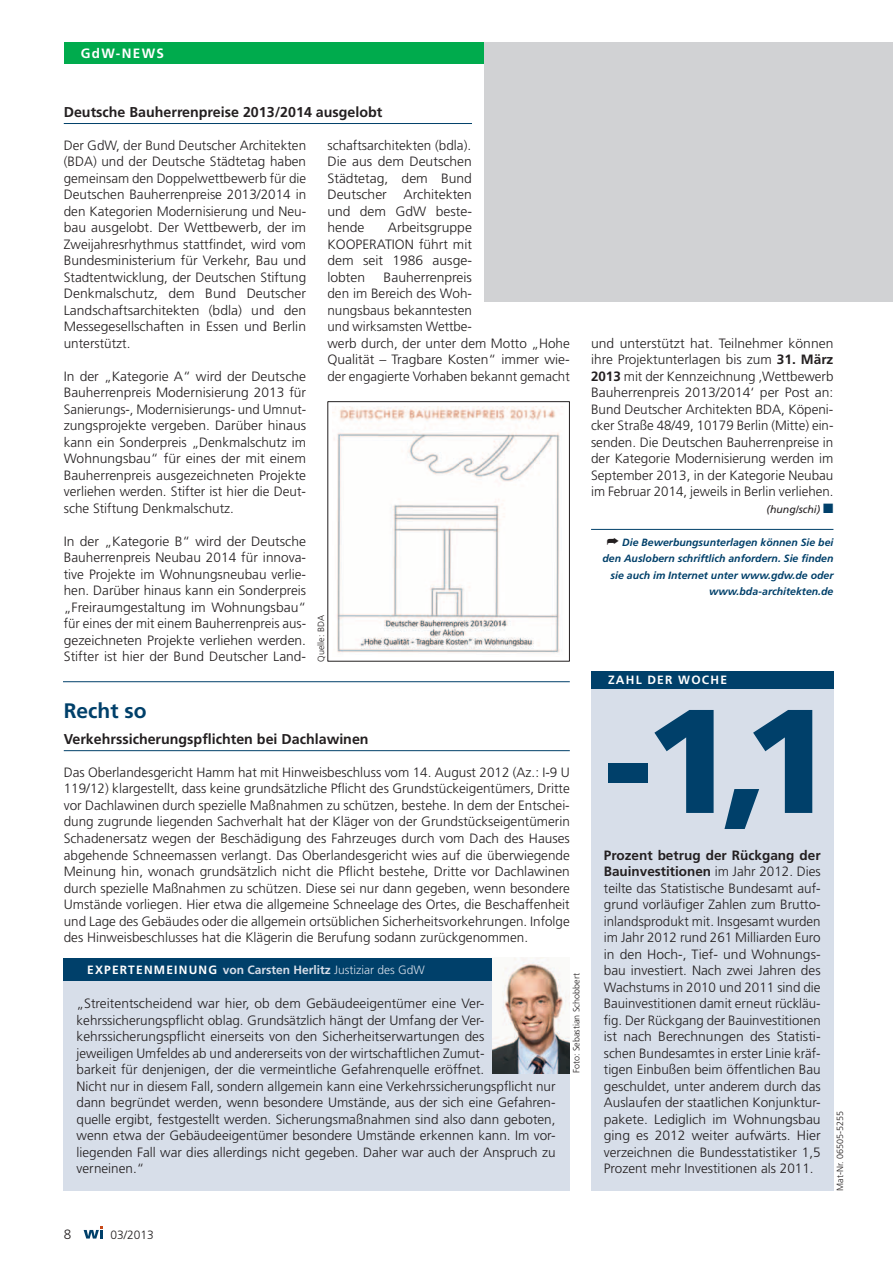
<style>
.page{position:relative;width:893px;height:1263px;background:#fff}
.page>*{position:absolute;margin:0;border:0;box-sizing:border-box;transform-origin:0 0}
.t1{font:900 147.45px "Frutiger";color:#00406a}
.t2{font:700 21px "Frutiger";color:#00406a}
.t3{font:700 14.25px "Frutiger";color:#231f20}
.t4{font:300 13.5px/16.5px "Frutiger";color:#231f20;text-align:justify}
.t5{font:700 13.5px "Frutiger";color:#fff}
.t6{font:700 12px "Frutiger";color:#d7dee9}
.t7{font:700 12px "Frutiger";letter-spacing:.1em;color:#fff}
.t8{font:300 12px "Frutiger";color:#231f20}
.t9{font:italic 700 10.5px/16.5px "Frutiger";color:#00406a;text-align:right}
.t10{font:italic 10.5px "Frutiger";color:#231f20}
.t11{font:300 9px "Frutiger";color:#231f20}
.s1{color:#fff}
.s2{font-weight:300}
.s3{font-weight:700}
.s4{color:#00406a}
.s5{color:#231f20}
</style>
<div class="page">
<div style="left:64px;top:43px;width:434px;height:21px;background:#00ab4d"></div>
<div style="left:485px;top:43px;width:408px;height:259px;background:#d1d2d4"></div>
<div style="left:591px;top:675px;width:242px;height:516px;background:#d7dee9"></div>
<div style="left:591px;top:671px;width:242px;height:17px;background:#00406a"></div>
<div style="left:64px;top:974px;width:506px;height:217px;background:#d7dee9"></div>
<div style="left:64px;top:958px;width:431px;height:22px;background:#00406a"></div>
<img style="left:493px;top:958px;width:77px;height:115px">
<hr style="left:591px;top:529px;width:242px;height:1px;background:#00406a">
<hr style="left:64px;top:123px;width:408px;height:1px;background:#00406a">
<hr style="left:63px;top:681px;width:507px;height:1px;background:#00406a">
<hr style="left:64px;top:750px;width:506px;height:1px;background:#00406a">
<img style="left:332px;top:406px;width:231px;height:247px">
<div style="left:327px;top:401px;width:243px;height:261px;border:1px solid #231f20"></div>
<svg style="left:84px;top:1226px;width:19px;height:12px"></svg>
<p class="t5" style="left:81px;top:46px;width:53px">GdW-News</p>
<p class="t3" style="left:64px;top:103px;width:320px">Deutsche Bauherrenpreise 2013/2014 ausgelobt</p>
<p class="t4" style="left:64px;top:137px;width:244px">Der GdW, der Bund Deutscher Architekten (BDA) und der Deutsche Städtetag haben gemeinsam den Doppelwettbewerb für die Deutschen Bauherrenpreise 2013/2014 in den Kategorien Modernisierung und Neu&shy;bau ausgelobt. Der Wettbewerb, der im Zweijahresrhythmus stattfindet, wird vom Bundesministerium für Verkehr, Bau und Stadtentwicklung, der Deutschen Stiftung Denkmalschutz, dem Bund Deutscher Landschaftsarchitekten (bdla) und den Messegesellschaften in Essen und Berlin unterstützt.</p>
<p class="t4" style="left:64px;top:368px;width:244px">In der „Kategorie A“ wird der Deutsche Bauherrenpreis Modernisierung 2013 für Sanierungs-, Modernisierungs- und Umnut&shy;zungsprojekte vergeben. Darüber hinaus kann ein Sonderpreis „Denkmalschutz im Wohnungsbau“ für eines der mit einem Bauherrenpreis ausgezeichneten Projekte verliehen werden. Stifter ist hier die Deut&shy;sche Stiftung Denkmalschutz.</p>
<p class="t4" style="left:64px;top:533px;width:244px">In der „Kategorie B“ wird der Deutsche Bauherrenpreis Neubau 2014 für innova&shy;tive Projekte im Wohnungsneubau verlie&shy;hen. Darüber hinaus kann ein Sonderpreis „Freiraumgestaltung im Wohnungsbau“ für eines der mit einem Bauherrenpreis aus&shy;gezeichneten Projekte verliehen werden.<br>Stifter ist hier der Bund Deutscher Land-</p>
<p class="t4" style="left:327px;top:137px;width:146px">schaftsarchitekten (bdla).<br>Die aus dem Deutschen Städtetag, dem Bund Deutscher Architekten und dem GdW beste&shy;hende</p>
<p class="t4" style="left:327px;top:220px;width:146px;text-indent:60px">Arbeitsgruppe KOOPERATION führt mit dem seit 1986 ausge&shy;lobten</p>
<p class="t4" style="left:327px;top:269px;width:244px;text-align:left;text-indent:56px">Bauherrenpreis<br>den im Bereich des Woh-<br>nungsbaus bekanntesten<br>und wirksamsten Wettbe-<br>werb durch, der unter dem Motto „Hohe<br>Qualität – Tragbare Kosten“ immer wie&shy;der engagierte Vorhaben bekannt gemacht</p>
<p class="t11" style="left:316px;top:662px;width:48px;rotate:-90deg">Quelle: BDA</p>
<h2 class="t2" style="left:64px;top:698px;width:84px">Recht so</h2>
<p class="t3" style="left:64px;top:731px;width:306px">Verkehrssicherungspflichten bei Dachlawinen</p>
<p class="t4" style="left:64px;top:764px;width:508px">Das Oberlandesgericht Hamm hat mit Hinweisbeschluss vom 14. August 2012 (Az.: I-9 U 119/12) klargestellt, dass keine grundsätzliche Pflicht des Grundstückeigentümers, Dritte vor Dachlawinen durch spezielle Maßnahmen zu schützen, bestehe. In dem der Entschei&shy;dung zugrunde liegenden Sachverhalt hat der Kläger von der Grundstückseigentümerin Schadenersatz wegen der Beschädigung des Fahrzeuges durch vom Dach des Hauses abgehende Schneemassen verlangt. Das Oberlandesgericht wies auf die überwiegende Meinung hin, wonach grundsätzlich nicht die Pflicht bestehe, Dritte vor Dachlawinen durch spezielle Maßnahmen zu schützen. Diese sei nur dann gegeben, wenn besondere Umstände vorliegen. Hier etwa die allgemeine Schneelage des Ortes, die Beschaffenheit und Lage des Gebäudes oder die allgemein ortsüblichen Sicherheitsvorkehrungen. Infolge des Hinweisbeschlusses hat die Klägerin die Berufung sodann zurückgenommen.</p>
<p class="t7" style="left:87px;top:962px;width:26px">exper</p>
<p class="t7" style="left:128px;top:962px;width:34px">tenmei</p>
<p class="t6" style="left:179px;top:962px;width:248px"><span class="s1">nu ng</span> von Carsten Herlitz <span class="s2">Justiziar des GdW</span></p>
<p class="t4" style="left:77px;top:995px;width:481px;text-align:left">„Streitentscheidend war hier, ob dem Gebäudeeigentümer eine Ver&shy;kehrssicherungspflicht oblag. Grundsätzlich hängt der Umfang der Ver&shy;kehrssicherungspflicht einerseits von den Sicherheitserwartungen des<br>jeweiligen Umfeldes ab und andererseits von der wirtschaftlichen Zumut-<br>barkeit für denjenigen, der die vermeintliche Gefahrenquelle eröffnet.<br>Nicht nur in diesem Fall, sondern allgemein kann eine Verkehrssicherungspflicht nur dann begründet werden, wenn besondere Umstände, aus der sich eine Gefahren&shy;quelle ergibt, festgestellt werden. Sicherungsmaßnahmen sind also dann geboten, wenn etwa der Gebäudeeigentümer besondere Umstände erkennen kann. Im vor&shy;liegenden Fall war dies allerdings nicht gegeben. Daher war auch der Anspruch zu verneinen.“</p>
<p class="t11" style="left:571px;top:1073px;width:102px;rotate:-90deg">Foto: Sebastian Schobbert</p>
<p class="t4" style="left:591px;top:335px;width:244px">und unterstützt hat. Teilnehmer können ihre Projektunterlagen bis zum <span class="s3">31. März 2013</span> mit der Kennzeichnung ‚Wettbewerb Bauherrenpreis 2013/2014‘ per Post an:<br>Bund Deutscher Architekten BDA, Köpeni&shy;cker Straße 48/49, 10179 Berlin (Mitte) ein&shy;senden. Die Deutschen Bauherrenpreise in der Kategorie Modernisierung werden im September 2013, in der Kategorie Neubau im Februar 2014, jeweils in Berlin verliehen.</p>
<p class="t10" style="left:767px;top:503px;width:68px">(hung/schi) <span class="s4">■</span></p>
<p class="t9" style="left:602px;top:534px;width:233px"><span class="s5">➦</span> Die Bewerbungsunterlagen können Sie bei den Auslobern schriftlich anfordern. Sie finden sie auch im Internet unter www.gdw.de oder www.bda-architekten.de</p>
<p class="t7" style="left:608px;top:673px;width:10px">zahl</p>
<p class="t7" style="left:647px;top:673px;width:64px">DEr Woche</p>
<h1 class="t1" style="left:604px;top:672px;width:231px">-1,1</h1>
<p class="t4" style="left:604px;top:847px;width:218px"><span class="s3">Prozent betrug der Rückgang der Bauinvestitionen</span> im Jahr 2012. Dies teilte das Statistische Bundesamt auf&shy;grund vorläufiger Zahlen zum Brutto&shy;inlandsprodukt mit. Insgesamt wurden im Jahr 2012 rund 261 Milliarden Euro in den Hoch-, Tief- und Wohnungs&shy;bau investiert. Nach zwei Jahren des Wachstums in 2010 und 2011 sind die Bauinvestitionen damit erneut rückläu&shy;fig. Der Rückgang der Bauinvestitionen ist nach Berechnungen des Statisti&shy;schen Bundesamtes in erster Linie kräf&shy;tigen Einbußen beim öffentlichen Bau geschuldet, unter anderem durch das Auslaufen der staatlichen Konjunktur&shy;pakete. Lediglich im Wohnungsbau ging es 2012 weiter aufwärts. Hier verzeichnen die Bundesstatistiker 1,5<br>Prozent mehr Investitionen als 2011.</p>
<p class="t11" style="left:835px;top:1191px;width:81px;rotate:-90deg">Mat-Nr. 06505-5255</p>
<p class="t4" style="left:64px;top:1226px;width:9px">8</p>
<p class="t8" style="left:111px;top:1227px;width:45px">03/2013</p>
</div>
